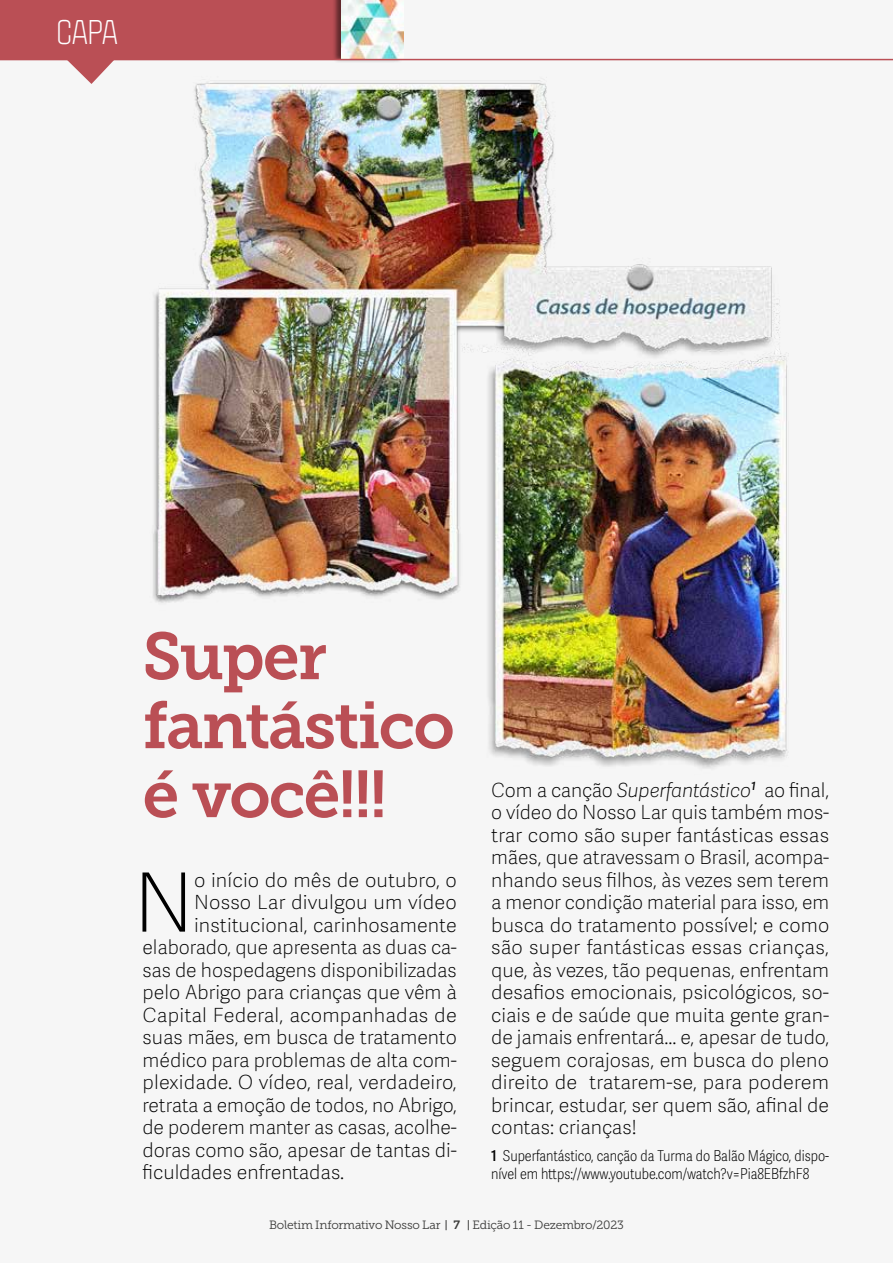
<style>
.page{position:relative;width:893px;height:1263px;background:#f6f6f6}
.page>*{position:absolute;margin:0;border:0;box-sizing:border-box;transform-origin:0 0}
.t1{font:100 81.6px "Adelle Sans";color:#000}
.t2{font:66px/69px "Museo Slab 700";letter-spacing:-.03em;color:#ba4f55}
.t3{font:30px "Politica";color:#fff}
.t4{font:100 19.5px/22.5px "Adelle Sans";color:#000;text-align:justify}
.t5{font:15px/18px "Adelle Sans Cnd Th";color:#000}
.t6{font:12px "Museo Slab 300";letter-spacing:-.02em;color:#3c3c3b}
.s1{font-style:italic}
.s2{font-family:"Adelle Sans Cnd Sb"}
.s3{font-family:"Zag";font-weight:700}
.s4{font-family:"Museo Slab 700"}
</style>
<div class="page">
<div style="left:0;top:0;width:342px;height:59px;background:#ba4f55"></div>
<hr style="left:0;top:59px;width:893px;height:1px;background:#ba4f55">
<img style="left:65px;top:0;width:750px;height:768px">
<h3 class="t3" style="left:56px;top:9px;width:63px">CAPA</h3>
<h2 class="t2" style="left:142px;top:622px;width:314px">Super fantástico é você!!!</h2>
<h1 class="t1" style="left:133px;top:845px;width:62px">N</h1>
<p class="t4" style="left:194px;top:868px;width:264px">o início do mês de outubro, o</p>
<p class="t4" style="left:194px;top:890px;width:264px">Nosso Lar divulgou um vídeo</p>
<p class="t4" style="left:194px;top:913px;width:264px">institucional, carinhosamente</p>
<p class="t4" style="left:142px;top:935px;width:316px">elaborado, que apresenta as duas ca-</p>
<p class="t4" style="left:142px;top:958px;width:316px">sas de hospedagens disponibilizadas</p>
<p class="t4" style="left:142px;top:980px;width:316px">pelo Abrigo para crianças que vêm à</p>
<p class="t4" style="left:142px;top:1003px;width:316px">Capital Federal, acompanhadas de</p>
<p class="t4" style="left:142px;top:1025px;width:316px">suas mães, em busca de tratamento</p>
<p class="t4" style="left:142px;top:1048px;width:316px">médico para problemas de alta com-</p>
<p class="t4" style="left:142px;top:1070px;width:316px">plexidade. O vídeo, real, verdadeiro,</p>
<p class="t4" style="left:142px;top:1093px;width:316px">retrata a emoção de todos, no Abrigo,</p>
<p class="t4" style="left:142px;top:1115px;width:316px">de poderem manter as casas, acolhe-</p>
<p class="t4" style="left:142px;top:1138px;width:316px">doras como são, apesar de tantas di-</p>
<p class="t4" style="left:142px;top:1160px;width:203px">ficuldades enfrentadas.</p>
<p class="t4" style="left:491px;top:778px;width:340px">Com a canção <span class="s1">Superfantástico</span><sup>1</sup> ao final, o vídeo do Nosso Lar quis também mos&shy;trar como são super fantásticas essas mães, que atravessam o Brasil, acompa&shy;nhando seus filhos, às vezes sem terem a menor condição material para isso, em busca do tratamento possível; e como são super fantásticas essas crianças, que, às vezes, tão pequenas, enfrentam desafios emocionais, psicológicos, so&shy;ciais e de saúde que muita gente gran&shy;de jamais enfrentará... e, apesar de tudo, seguem corajosas, em busca do pleno direito de tratarem-se, para poderem brincar, estudar, ser quem são, afinal de contas: crianças!</p>
<p class="t5" style="left:491px;top:1146px;width:339px"><span class="s2">1</span> Superfantástico, canção da Turma do Balão Mágico, dispo&shy;nível em https://www.youtube.com/watch?v=Pia8EBfzhF8</p>
<p class="t6" style="left:269px;top:1218px;width:356px">Boletim Informativo Nosso Lar <span class="s3">|</span> <span class="s4">7</span> <span class="s3">|</span> Edição 11 - Dezembro/2023</p>
</div>
